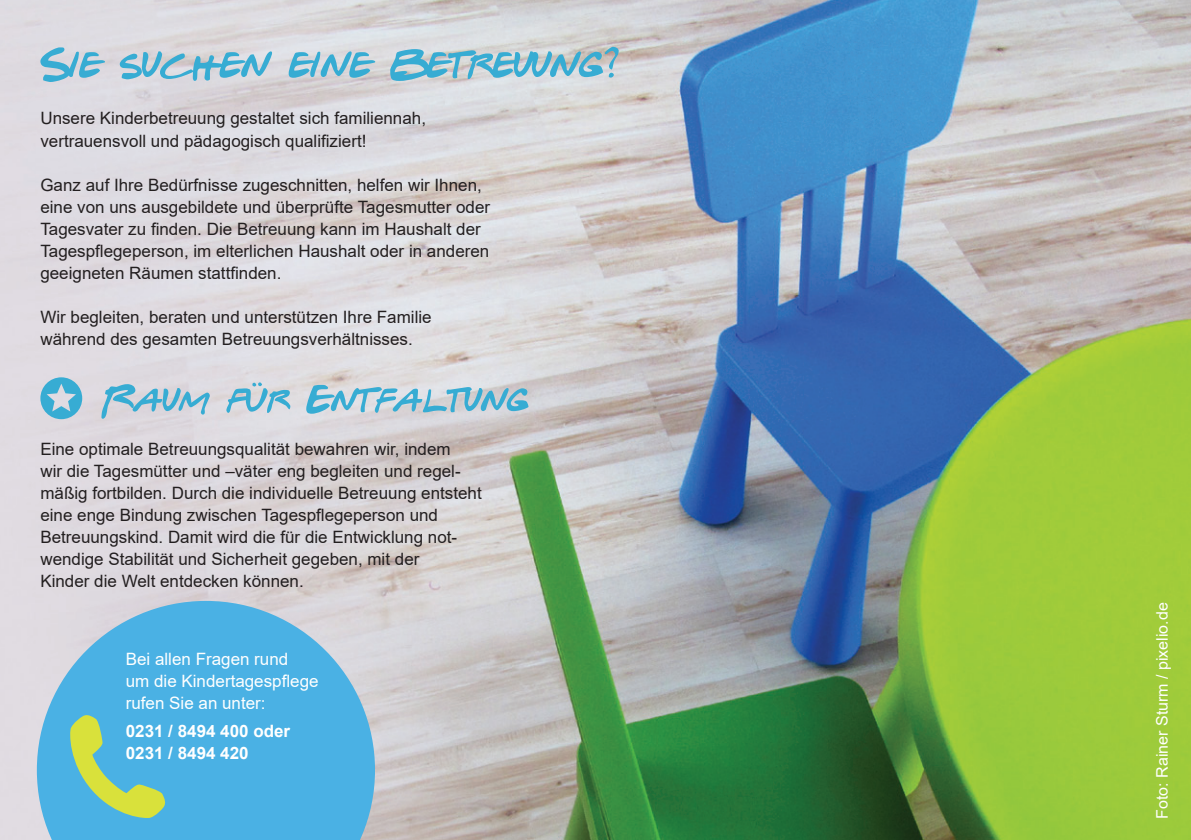
<style>
.page{position:relative;width:1191px;height:840px;background:#fff}
.page>*{position:absolute;margin:0;border:0;box-sizing:border-box;transform-origin:0 0}
.t1{font:17px/22px "Arial";color:#231f20}
.t2{font:17px/22px "Arial";color:#fff}
.t3{font:700 17px "Arial";color:#fff}
.t4{font:16px "Arial";color:#fff}
</style>
<div class="page">
<img style="left:0;top:0;width:1191px;height:839px">
<svg style="left:40px;top:47px;width:578px;height:35px;background:#a3c8d7"></svg>
<svg style="left:40px;top:377px;width:42px;height:42px;background:#7bbed8"></svg>
<svg style="left:37px;top:600px;width:338px;height:239px;background:#64b7e2"></svg>
<svg style="left:68px;top:714px;width:99px;height:104px;background:#78c0ad"></svg>
<svg style="left:101px;top:382px;width:427px;height:36px;background:#b0ccd9"></svg>
<p class="t1" style="left:40px;top:107px;width:387px">Unsere Kinderbetreuung gestaltet sich familiennah,</p>
<p class="t1" style="left:40px;top:129px;width:327px">vertrauensvoll und pädagogisch qualifiziert!</p>
<p class="t1" style="left:40px;top:173px;width:443px">Ganz auf Ihre Bedürfnisse zugeschnitten, helfen wir Ihnen,</p>
<p class="t1" style="left:40px;top:195px;width:451px">eine von uns ausgebildete und überprüfte Tagesmutter oder</p>
<p class="t1" style="left:40px;top:217px;width:442px">Tagesvater zu finden. Die Betreuung kann im Haushalt der</p>
<p class="t1" style="left:40px;top:239px;width:450px">Tagespflegeperson, im elterlichen Haushalt oder in anderen</p>
<p class="t1" style="left:40px;top:261px;width:242px">geeigneten Räumen stattfinden.</p>
<p class="t1" style="left:40px;top:305px;width:393px">Wir begleiten, beraten und unterstützen Ihre Familie</p>
<p class="t1" style="left:40px;top:327px;width:374px">während des gesamten Betreuungsverhältnisses.</p>
<p class="t1" style="left:40px;top:437px;width:412px">Eine optimale Betreuungsqualität bewahren wir, indem</p>
<p class="t1" style="left:40px;top:459px;width:422px">wir die Tagesmütter und –väter eng begleiten und regel-</p>
<p class="t1" style="left:40px;top:481px;width:443px">mäßig fortbilden. Durch die individuelle Betreuung entsteht</p>
<p class="t1" style="left:40px;top:503px;width:399px">eine enge Bindung zwischen Tagespflegeperson und</p>
<p class="t1" style="left:40px;top:525px;width:418px">Betreuungskind. Damit wird die für die Entwicklung not-</p>
<p class="t1" style="left:40px;top:547px;width:380px">wendige Stabilität und Sicherheit gegeben, mit der<br>Kinder die Welt entdecken können.</p>
<p class="t2" style="left:126px;top:648px;width:194px">Bei allen Fragen rund<br>um die Kindertagespflege</p>
<p class="t2" style="left:126px;top:692px;width:141px">rufen Sie an unter:</p>
<p class="t3" style="left:126px;top:719px;width:166px">0231 / 8494 400 oder</p>
<p class="t3" style="left:126px;top:741px;width:124px">0231 / 8494 420</p>
<p class="t4" style="left:1151px;top:818px;width:218px;rotate:-90deg">Foto: Rainer Sturm / pixelio.de</p>
</div>
